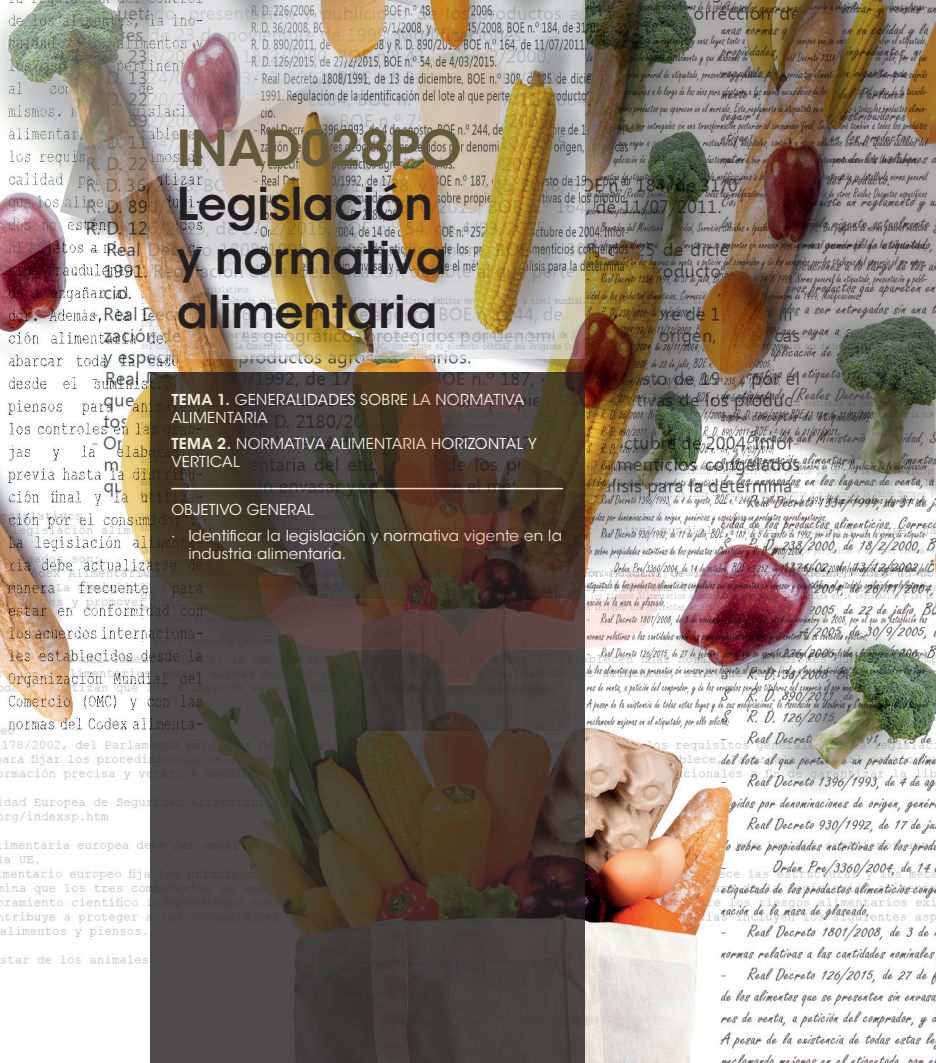
<style>
.page{position:relative;width:936px;height:1063px;background:#fff}
.page>*{position:absolute;margin:0;border:0;box-sizing:border-box;transform-origin:0 0}
.t1{font:600 49.35px "ITC Avant Garde Std";color:#63593b}
.t2{font:600 45px/54px "ITC Avant Garde Std";color:#231f20}
.t3{font:15px/18px "ITC Avant Garde Std";letter-spacing:.01em;color:#fff}
.s1{font-weight:600}
.s2{font-family:"Palatino Linotype"}
</style>
<div class="page">
<img style="left:0;top:501px;width:935px;height:562px">
<img style="left:0;top:0;width:933px;height:731px">
<img style="left:0;top:0;width:429px;height:305px">
<svg style="left:150px;top:372px;width:434px;height:691px"></svg>
<hr style="left:171px;top:488px;width:392px;height:1px;background:#fff">
<img style="left:234px;top:298px;width:468px;height:467px">
<h1 class="t1" style="left:177px;top:117px;width:286px">INAD028PO</h1>
<h2 class="t2" style="left:177px;top:177px;width:272px">Legislación y normativa alimentaria</h2>
<p class="t3" style="left:171px;top:390px;width:355px"><span class="s1">TEMA 1.</span> GENERALIDADES SOBRE LA NORMATIVA<br>ALIMENTARIA</p>
<p class="t3" style="left:171px;top:435px;width:367px"><span class="s1">TEMA 2.</span> NORMATIVA ALIMENTARIA HORIZONTAL Y<br>VERTICAL</p>
<p class="t3" style="left:171px;top:496px;width:392px;line-height:26.5px">OBJETIVO GENERAL<br><span class="s2">·</span> Identificar la legislación y normativa vigente en la</p>
<p class="t3" style="left:188px;top:545px;width:159px">industria alimentaria.</p>
</div>
